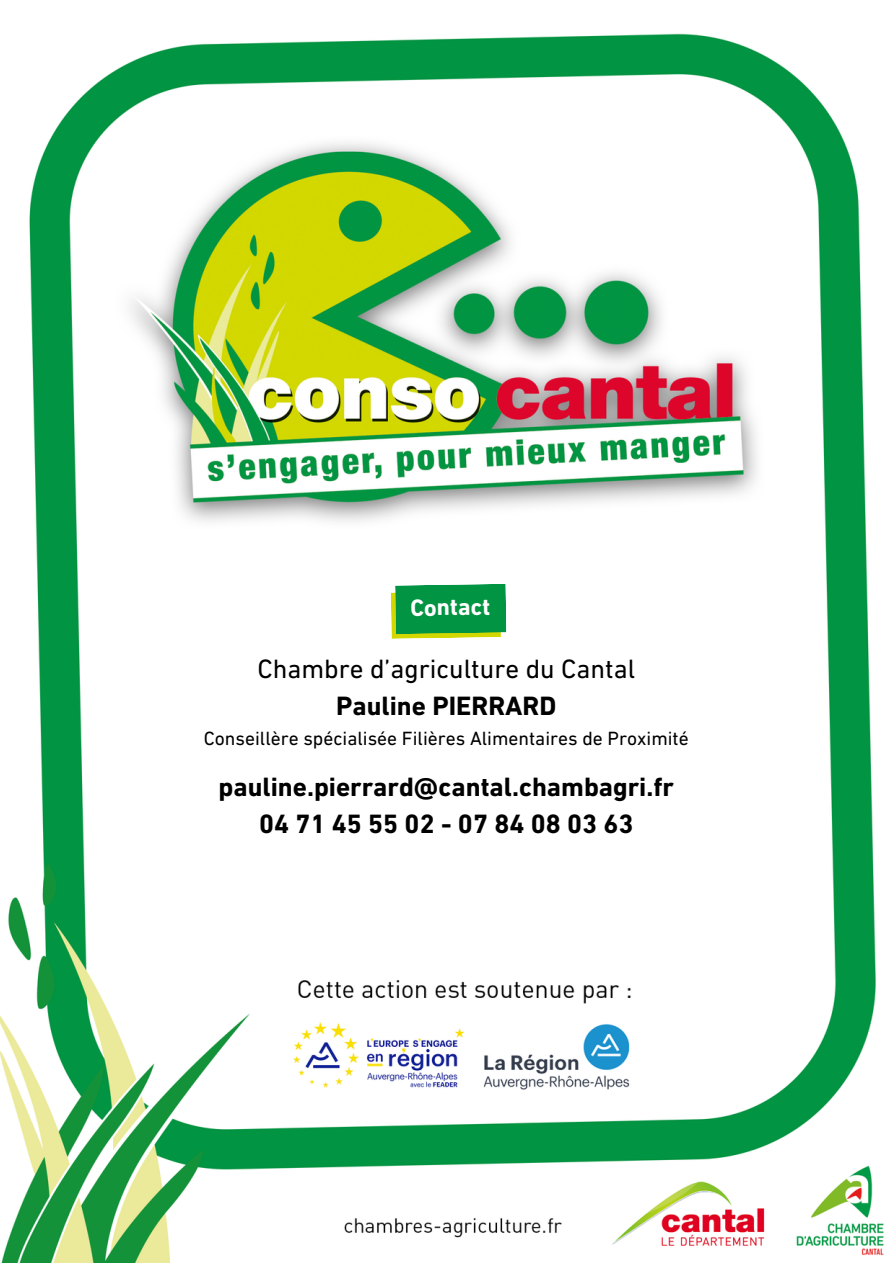
<style>
.page{position:relative;width:893px;height:1264px;background:#fff}
.page>*{position:absolute;margin:0;border:0;box-sizing:border-box;transform-origin:0 0}
.t1{font:700 27px "DIN Next LT Pro";color:#000}
.t2{font:27px "DIN Next LT Pro";color:#000}
.t3{font:700 24px "DIN Next LT Pro";color:#fff}
.t4{font:19.5px "DIN Next LT Pro";color:#000}
</style>
<div class="page">
<img style="left:0;top:33px;width:884px;height:1229px">
<svg style="left:391px;top:583px;width:115px;height:56px;background:#28a247"></svg>
<p class="t3" style="left:410px;top:598px;width:81px;rotate:-1deg">Contact</p>
<p class="t2" style="left:257px;top:658px;width:379px">Chambre d’agriculture du Cantal</p>
<p class="t1" style="left:336px;top:695px;width:222px">Pauline PIERRARD</p>
<p class="t4" style="left:204px;top:730px;width:486px">Conseillère spécialisée Filières Alimentaires de Proximité</p>
<p class="t1" style="left:218px;top:776px;width:457px">pauline.pierrard@cantal.chambagri.fr</p>
<p class="t1" style="left:259px;top:813px;width:376px">04 71 45 55 02 - 07 84 08 03 63</p>
</div>
